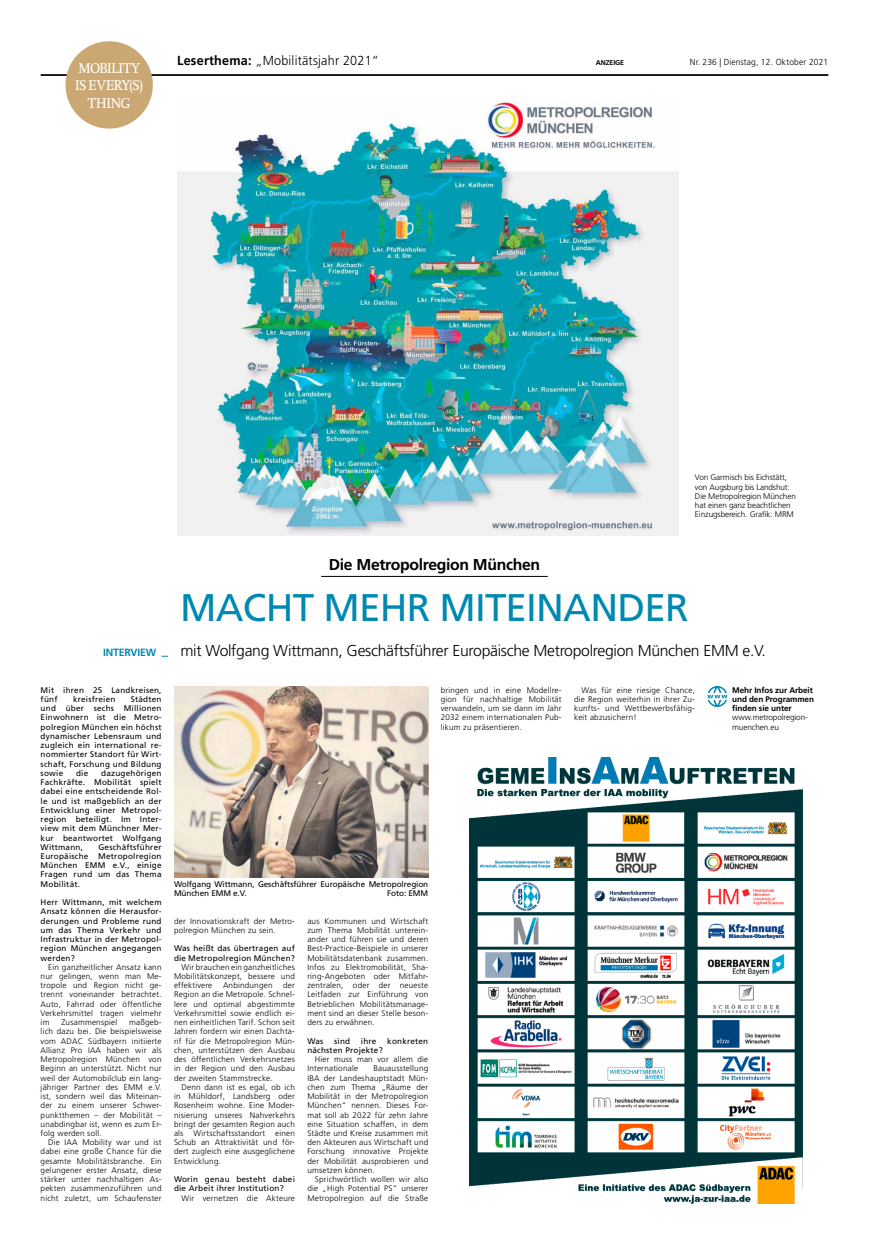
<style>
.page{position:relative;width:869px;height:1241px;background:#fff}
.page>*{position:absolute;margin:0;border:0;box-sizing:border-box;transform-origin:0 0}
.t1{font:38.5px "Frutiger LT Std";letter-spacing:-.02em;color:#0089b0}
.t2{font:300 15.75px "Frutiger LT Std";letter-spacing:-.02em;color:#000}
.t3{font:700 15.75px "Frutiger LT Std";letter-spacing:-.02em;color:#000}
.t4{font:14px/17.5px "Swift";letter-spacing:-.015em;color:#fff;text-align:center}
.t5{font:300 13.12px "Frutiger LT Std";letter-spacing:.02em;color:#000;scale:.96 1}
.t6{font:700 10.5px "Frutiger LT Std";letter-spacing:-.02em;color:#0089b0}
.t7{font:300 8.75px "Frutiger LT Std";letter-spacing:.02em;color:#000;scale:.96 1}
.t8{font:300 8.14px/9.2px "Frutiger LT Std";letter-spacing:.025em;color:#000;text-align:justify}
.t9{font:8.14px/9.2px "Frutiger LT Std";letter-spacing:.025em;color:#000;text-align:justify}
.t10{font:300 8.14px/9.2px "Frutiger LT Std";letter-spacing:-.01em;color:#000}
.t11{font:8.14px/9.2px "Frutiger LT Std";letter-spacing:-.01em;color:#000}
.t12{font:700 8.14px/9.2px "Frutiger LT Std";letter-spacing:-.01em;color:#000}
.t13{font:700 7px "Frutiger LT Std";letter-spacing:-.01em;color:#000}
.s1{font-weight:700}
</style>
<div class="page">
<img style="left:469px;top:757px;width:333px;height:446px">
<hr style="left:41px;top:74px;width:786px;height:2px;background:#000">
<div style="left:65px;top:41px;width:88px;height:88px;background:#cba873;border-radius:50%"></div>
<hr style="left:321px;top:576px;width:226px;height:1px;background:#000">
<img style="left:174px;top:686px;width:254px;height:191px">
<img style="left:177px;top:100px;width:501px;height:435px">
<svg style="left:707px;top:686px;width:19px;height:20px"></svg>
<h3 class="t4" style="left:75px;top:59px;width:69px">MOBILITY<br>IS EVERY(S)<br>THING</h3>
<h3 class="t5" style="left:177px;top:53px;width:211px"><span class="s1">Leserthema:</span> „Mobilitätsjahr 2021“</h3>
<p class="t7" style="left:689px;top:57px;width:146px">Nr. 236 | Dienstag, 12. Oktober 2021</p>
<p class="t13" style="left:595px;top:58px;width:30px">ANZEIGE</p>
<h2 class="t3" style="left:328px;top:555px;width:213px">Die Metropolregion München</h2>
<p class="t10" style="left:694px;top:473px;width:102px">Von Garmisch bis Eichstätt, von Augsburg bis Landshut:<br>Die Metropolregion München hat einen ganz beachtlichen<br>Einzugsbereich. Grafik: MRM</p>
<h1 class="t1" style="left:180px;top:585px;width:509px">MACHT MEHR MITEINANDER</h1>
<p class="t6" style="left:103px;top:646px;width:54px">INTERVIEW</p>
<h2 class="t2" style="left:180px;top:642px;width:586px">mit Wolfgang Wittmann, Geschäftsführer Europäische Metropolregion München EMM e.V.</h2>
<p class="t9" style="left:41px;top:685px;width:122px">Mit ihren 25 Landkreisen, fünf</p>
<p class="t9" style="left:73px;top:694px;width:44px">kreisfreien</p>
<p class="t9" style="left:41px;top:694px;width:122px;text-indent:90px">Städten und über sechs Millionen Einwohnern ist die Metro&shy;polregion München ein höchst dynamischer Lebensraum und zugleich ein international re&shy;nommierter Standort für Wirt&shy;schaft, Forschung und Bildung sowie</p>
<p class="t9" style="left:41px;top:768px;width:122px;text-indent:60px">dazugehörigen Fachkräfte. Mobilität spielt dabei eine entscheidende Rol&shy;le und ist maßgeblich an der Entwicklung einer Metropol&shy;region beteiligt. Im Inter&shy;view mit dem Münchner Mer&shy;kur beantwortet Wolfgang Wittmann,</p>
<p class="t9" style="left:76px;top:768px;width:14px">die</p>
<p class="t9" style="left:41px;top:842px;width:122px;text-indent:58px">Geschäftsführer Europäische Metropolregion München EMM e.V., einige Fragen rund um das Thema Mobilität.</p>
<p class="t9" style="left:41px;top:897px;width:122px">Herr Wittmann, mit welchem Ansatz können die Herausfor&shy;derungen und Probleme rund um das Thema Verkehr und Infrastruktur in der Metropol&shy;region München angegangen werden?</p>
<p class="t8" style="left:41px;top:962px;width:122px;text-indent:7px">Ein ganzheitlicher Ansatz kann nur gelingen, wenn man Me&shy;tropole und Region nicht ge&shy;trennt voneinander betrachtet.<br>Auto, Fahrrad oder öffentliche Verkehrsmittel tragen vielmehr im</p>
<p class="t8" style="left:41px;top:1017px;width:122px;text-indent:88px">maßgeb&shy;lich dazu bei. Die beispielsweise vom ADAC Südbayern initiierte Allianz Pro IAA haben wir als Metropolregion München von Beginn an unterstützt. Nicht nur weil der Automobilclub ein lang&shy;jähriger Partner des EMM e.V. ist, sondern weil das Miteinan&shy;der zu einem unserer Schwer&shy;punktthemen – der Mobilität – unabdingbar ist, wenn es zum Er&shy;folg werden soll.</p>
<p class="t8" style="left:41px;top:1137px;width:122px;text-indent:7px">Die IAA Mobility war und ist dabei eine große Chance für die gesamte Mobilitätsbranche. Ein gelungener erster Ansatz, diese stärker unter nachhaltigen As&shy;pekten zusammenzuführen und nicht zuletzt, um Schaufenster</p>
<p class="t8" style="left:61px;top:1017px;width:57px">Zusammenspiel</p>
<p class="t11" style="left:174px;top:879px;width:256px">Wolfgang Wittmann, Geschäftsführer Europäische Metropolregion<br>München EMM e.V.</p>
<p class="t9" style="left:387px;top:888px;width:42px">Foto: EMM</p>
<p class="t8" style="left:174px;top:916px;width:122px">der Innovationskraft der Metro&shy;polregion München zu sein.</p>
<p class="t9" style="left:174px;top:943px;width:122px">Was heißt das übertragen auf die Metropolregion München?</p>
<p class="t8" style="left:174px;top:962px;width:122px;text-indent:7px">Wir brauchen ein ganzheitliches Mobilitätskonzept, bessere und effektivere</p>
<p class="t8" style="left:174px;top:980px;width:122px;text-indent:109px">der Region an die Metropole. Schnel&shy;lere und optimal abgestimmte Verkehrsmittel sowie endlich ei&shy;nen einheitlichen Tarif. Schon seit Jahren fordern wir einen Dachta&shy;rif für die Metropolregion Mün&shy;chen, unterstützen den Ausbau des öffentlichen Verkehrsnetzes in der Region und den Ausbau der zweiten Stammstrecke.</p>
<p class="t8" style="left:174px;top:1082px;width:122px;text-indent:7px">Denn dann ist es egal, ob ich in Mühldorf, Landsberg oder Rosenheim wohne. Eine Moder&shy;nisierung unseres Nahverkehrs bringt der gesamten Region auch als Wirtschaftsstandort einen Schub an Attraktivität und för&shy;dert zugleich eine ausgeglichene Entwicklung.</p>
<p class="t9" style="left:174px;top:1174px;width:122px">Worin genau besteht dabei die Arbeit ihrer Institution?</p>
<p class="t8" style="left:181px;top:1193px;width:115px">Wir vernetzen die Akteure</p>
<p class="t8" style="left:223px;top:980px;width:51px">Anbindungen</p>
<p class="t8" style="left:307px;top:916px;width:122px">aus Kommunen und Wirtschaft zum Thema Mobilität unterein&shy;ander und führen sie und deren Best-Practice-Beispiele in unserer Mobilitätsdatenbank zusammen.<br>Infos zu Elektromobilität, Sha&shy;ring-Angeboten oder Mitfahr&shy;zentralen, oder der neueste Leitfaden zur Einführung von Betrieblichen Mobilitätsmanage&shy;ment sind an dieser Stelle beson&shy;ders zu erwähnen.</p>
<p class="t9" style="left:307px;top:1036px;width:18px">Was</p>
<p class="t9" style="left:334px;top:1036px;width:17px">sind</p>
<p class="t9" style="left:361px;top:1036px;width:17px">ihre</p>
<p class="t9" style="left:387px;top:1036px;width:42px">konkreten</p>
<p class="t9" style="left:307px;top:1045px;width:77px">nächsten Projekte?</p>
<p class="t8" style="left:307px;top:1054px;width:122px;text-indent:7px">Hier muss man vor allem die<br>Internationale</p>
<p class="t8" style="left:307px;top:1063px;width:122px;text-indent:66px">Bauausstellung IBA der Landeshauptstadt Mün&shy;chen zum Thema „Räume der Mobilität in der Metropolregion München“ nennen. Dieses For&shy;mat soll ab 2022 für zehn Jahre eine Situation schaffen, in dem Städte und Kreise zusammen mit den Akteuren aus Wirtschaft und Forschung innovative Projekte der Mobilität ausprobieren und umsetzen können.</p>
<p class="t8" style="left:307px;top:1174px;width:122px;text-indent:7px">Sprichwörtlich wollen wir also die „High Potential PS“ unserer Metropolregion auf die Straße</p>
<p class="t8" style="left:440px;top:685px;width:122px">bringen und in eine Modellre&shy;gion für nachhaltige Mobilität verwandeln, um sie dann im Jahr 2032 einem internationalen Pub&shy;likum zu präsentieren.</p>
<p class="t8" style="left:573px;top:685px;width:122px;text-indent:7px">Was für eine riesige Chance, die Region weiterhin in ihrer Zu&shy;kunfts- und Wettbewerbsfähig&shy;keit abzusichern!</p>
<p class="t12" style="left:731px;top:685px;width:83px">Mehr Infos zur Arbeit und den Programmen finden sie unter</p>
<p class="t10" style="left:731px;top:713px;width:77px">www.metropolregion&shy;muenchen.eu</p>
</div>
